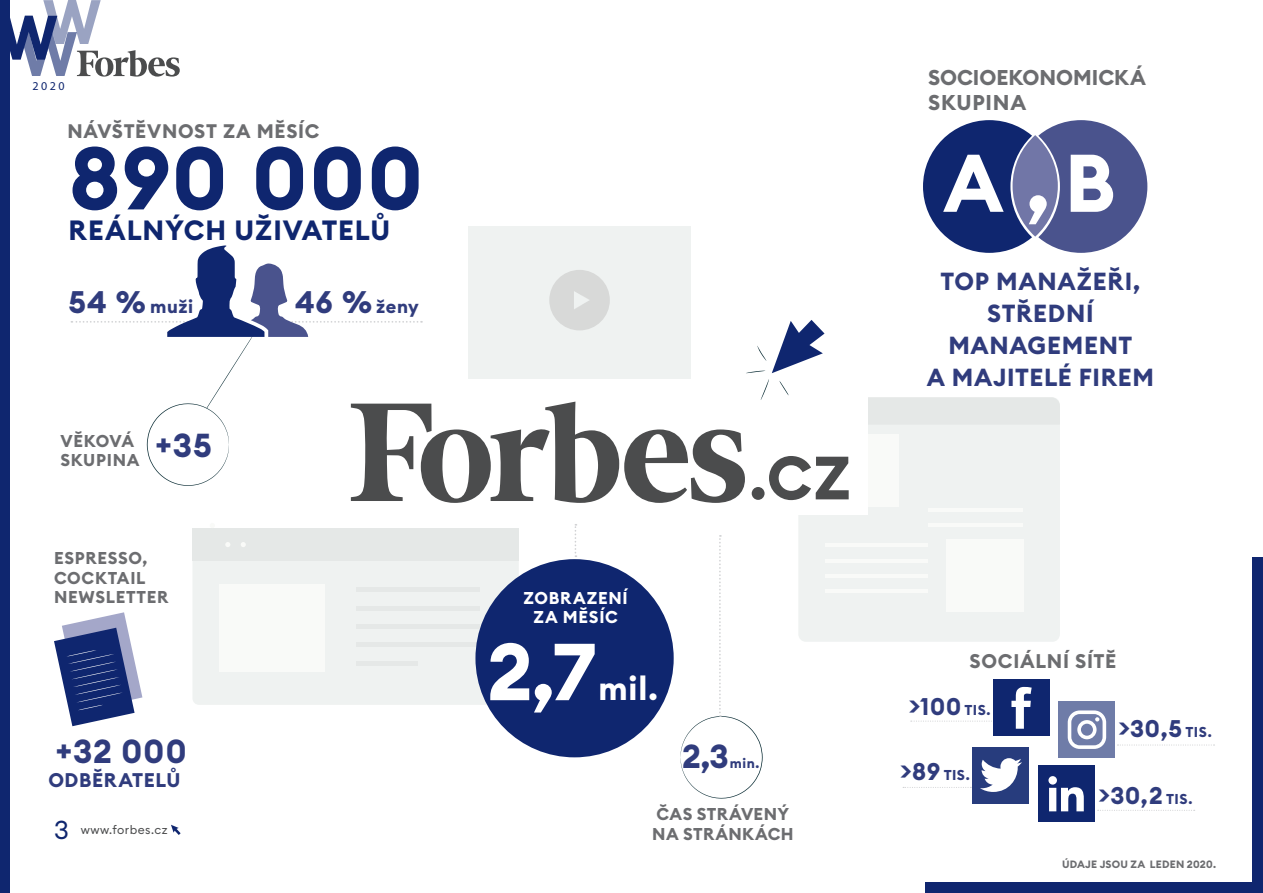
<style>
.page{position:relative;width:1263px;height:893px;background:#fff}
.page>*{position:absolute;margin:0;border:0;box-sizing:border-box;transform-origin:0 0}
.t1{font:700 87.15px "Euclid Circular B";letter-spacing:.02em;color:#0f266f}
.t2{font:700 80.4px "Euclid Circular B";color:#fff}
.t3{font:700 79.5px "Euclid Circular B";color:#fff}
.t4{font:700 60.15px "Euclid Circular B";color:#4b4c4d}
.t5{font:700 32.85px "Euclid Circular B";letter-spacing:.035em;color:#303c7d}
.t6{font:700 32.7px "Euclid Circular B";color:#fff}
.t7{font:700 27.45px "Euclid Circular B";letter-spacing:.03em;color:#0f266f}
.vychozi{font:25.5px "Euclid Circular B";color:#0f266f}
.t8{font:700 24.3px/31.8px "Euclid Circular B";letter-spacing:.03em;color:#303c7d;text-align:center}
.t9{font:700 23.85px "Euclid Circular B";letter-spacing:.035em;color:#303c7d}
.t10{font:700 21.15px "Euclid Circular B";color:#6c6d70}
.t11{font:700 21.15px "Euclid Circular B";letter-spacing:.04em;color:#6c6d70}
.t12{font:700 19.5px "Euclid Circular B";letter-spacing:.035em;color:#6c6d70}
.t13{font:700 19.5px "Euclid Circular B";letter-spacing:.03em;color:#303c7d}
.t14{font:700 19.35px "Euclid Circular B";letter-spacing:.035em;color:#6c6d70}
.t15{font:700 18.3px "Euclid Circular B";letter-spacing:.03em;color:#303c7d}
.t16{font:700 16.95px/19.5px "Euclid Circular B";letter-spacing:.035em;color:#6c6d70}
.t17{font:700 16.95px "Euclid Circular B";letter-spacing:.045em;color:#fff}
.t18{font:700 14.1px "Euclid Circular B";color:#303c7d}
.t19{font:700 13.5px "Euclid Circular B";color:#303c7d}
.t20{font:12px "Euclid Circular B";letter-spacing:.04em;color:#4b4c4d}
.t21{font:12px "Myriad Pro";color:#0f266f}
.t22{font:700 10.5px "Euclid Circular B";letter-spacing:.02em;color:#6c6d70}
.s1{font-size:30.75px}
.s2{font-size:14.1px}
.s3{font-size:23.85px}
</style>
<div class="page">
<svg style="left:9px;top:0;width:171px;height:77px"></svg>
<svg style="left:171px;top:825px;width:10px;height:10px"></svg>
<div style="left:0;top:0;width:9px;height:893px;background:#0f266f"></div>
<div style="left:1252px;top:557px;width:11px;height:336px;background:#0f266f"></div>
<div style="left:926px;top:882px;width:337px;height:11px;background:#0f266f"></div>
<div style="left:468px;top:226px;width:223px;height:153px;background:#eff2f1"></div>
<div style="left:798px;top:397px;width:262px;height:245px;background:#eff2f1;border-radius:8px"></div>
<hr style="left:826px;top:544px;width:102px;height:3px;background:#f9faf8">
<hr style="left:928px;top:508px;width:95px;height:3px;background:#f9faf8">
<hr style="left:826px;top:559px;width:102px;height:3px;background:#f9faf8">
<hr style="left:928px;top:523px;width:95px;height:4px;background:#f9faf8">
<hr style="left:826px;top:574px;width:102px;height:4px;background:#f9faf8">
<hr style="left:826px;top:589px;width:102px;height:4px;background:#f9faf8">
<div style="left:946px;top:539px;width:78px;height:73px;background:#f9faf8"></div>
<div style="left:816px;top:434px;width:83px;height:73px;background:#f9faf8"></div>
<div style="left:193px;top:561px;width:326px;height:144px;background:#eff2f1"></div>
<div style="left:192px;top:528px;width:327px;height:33px;background:#e5e8e7"></div>
<svg style="left:225px;top:542px;width:5px;height:5px"></svg>
<svg style="left:241px;top:542px;width:5px;height:5px"></svg>
<div style="left:356px;top:587px;width:124px;height:5px;background:#e5e8e7"></div>
<hr style="left:356px;top:606px;width:124px;height:4px;background:#e5e8e7">
<div style="left:356px;top:624px;width:124px;height:5px;background:#e5e8e7"></div>
<div style="left:356px;top:642px;width:124px;height:5px;background:#e5e8e7"></div>
<hr style="left:356px;top:661px;width:62px;height:4px;background:#e5e8e7">
<div style="left:220px;top:584px;width:105px;height:88px;background:#f9faf8"></div>
<svg style="left:54px;top:612px;width:88px;height:114px"></svg>
<svg style="left:680px;top:535px;width:83px;height:263px"></svg>
<svg style="left:575px;top:524px;width:1px;height:33px"></svg>
<svg style="left:1098px;top:810px;width:97px;height:1px"></svg>
<svg style="left:1117px;top:744px;width:97px;height:2px"></svg>
<svg style="left:911px;top:721px;width:81px;height:1px"></svg>
<svg style="left:903px;top:787px;width:68px;height:1px"></svg>
<div style="left:993px;top:680px;width:57px;height:56px;background:#0f266f"></div>
<svg style="left:1011px;top:687px;width:21px;height:42px"></svg>
<div style="left:1059px;top:701px;width:56px;height:57px;background:#6f7ca8"></div>
<div style="left:973px;top:747px;width:56px;height:56px;background:#273c7d"></div>
<svg style="left:980px;top:758px;width:42px;height:34px"></svg>
<div style="left:1038px;top:765px;width:56px;height:57px;background:#0f266f"></div>
<svg style="left:1048px;top:776px;width:36px;height:35px"></svg>
<div style="left:1012px;top:117px;width:137px;height:137px;background:#4a538d;border-radius:50%"></div>
<div style="left:921px;top:117px;width:137px;height:137px;background:#0f266f;border-radius:50%"></div>
<div style="left:1010px;top:116px;width:141px;height:141px;border:4px solid #fff;border-radius:50%"></div>
<div style="left:919px;top:116px;width:141px;height:141px;border:4px solid #fff;border-radius:50%"></div>
<div style="left:1012px;top:135px;width:46px;height:102px;background:#7176a7;border-radius:50%"></div>
<div style="left:301px;top:389px;width:566px;height:126px;background:#fff"></div>
<svg style="left:71px;top:245px;width:989px;height:258px"></svg>
<div style="left:475px;top:559px;width:199px;height:198px;background:#0f266f;border-radius:50%"></div>
<svg style="left:1068px;top:710px;width:38px;height:39px"></svg>
<p class="t21" style="left:33px;top:79px;width:34px">2020</p>
<p class="t14" style="left:67px;top:119px;width:254px">NÁVŠTĚVNOST ZA MĚSÍC</p>
<p class="t1" style="left:69px;top:122px;width:355px">890 000</p>
<p class="t7" style="left:69px;top:212px;width:323px">REÁLNÝCH UŽIVATELŮ</p>
<p class="t15" style="left:69px;top:295px;width:126px"><span class="s1">54 %</span> muži</p>
<p class="t15" style="left:295px;top:295px;width:125px"><span class="s1">46 %</span> ženy</p>
<p class="t16" style="left:61px;top:431px;width:75px">VĚKOVÁ</p>
<p class="t16" style="left:61px;top:451px;width:80px">SKUPINA</p>
<p class="t5" style="left:156px;top:424px;width:58px">+35</p>
<p class="t16" style="left:54px;top:549px;width:116px">ESPRESSO,<br>COCKTAIL<br>NEWSLETTER</p>
<p class="t5" style="left:56px;top:730px;width:132px">+32 000</p>
<p class="t13" style="left:48px;top:767px;width:134px">ODBĚRATELŮ</p>
<p class="vychozi" style="left:54px;top:814px;width:16px">3</p>
<p class="t20" style="left:81px;top:822px;width:88px">www.forbes.cz</p>
<p class="t4" style="left:749px;top:439px;width:103px">.CZ</p>
<p class="t17" style="left:523px;top:587px;width:106px">ZOBRAZENÍ</p>
<p class="t17" style="left:533px;top:606px;width:86px">ZA MĚSÍC</p>
<p class="t3" style="left:487px;top:621px;width:110px">2,7</p>
<p class="t6" style="left:598px;top:667px;width:61px">mil.</p>
<p class="t5" style="left:682px;top:735px;width:48px">2,3</p>
<p class="t19" style="left:730px;top:754px;width:31px">min.</p>
<p class="t16" style="left:657px;top:805px;width:134px">ČAS STRÁVENÝ</p>
<p class="t16" style="left:652px;top:824px;width:143px">NA STRÁNKÁCH</p>
<p class="t10" style="left:928px;top:64px;width:219px">SOCIOEKONOMICKÁ</p>
<p class="t11" style="left:928px;top:89px;width:100px">SKUPINA</p>
<p class="t2" style="left:943px;top:131px;width:174px">A , B</p>
<p class="t8" style="left:940px;top:266px;width:201px">TOP MANAŽEŘI,<br>STŘEDNÍ</p>
<p class="t8" style="left:948px;top:330px;width:186px">MANAGEMENT</p>
<p class="t8" style="left:927px;top:362px;width:229px">A MAJITELÉ FIREM</p>
<p class="t12" style="left:970px;top:649px;width:148px">SOCIÁLNÍ SÍTĚ</p>
<p class="t9" style="left:908px;top:691px;width:84px">&gt;100 <span class="s2">TIS.</span></p>
<p class="t18" style="left:900px;top:766px;width:72px"><span class="s3">&gt;89</span> TIS.</p>
<p class="t9" style="left:1118px;top:714px;width:95px">&gt;30,5 <span class="s2">TIS.</span></p>
<p class="t9" style="left:1098px;top:780px;width:96px">&gt;30,2 <span class="s2">TIS.</span></p>
<p class="t22" style="left:1062px;top:858px;width:156px">ÚDAJE JSOU ZA LEDEN 2020.</p>
</div>
